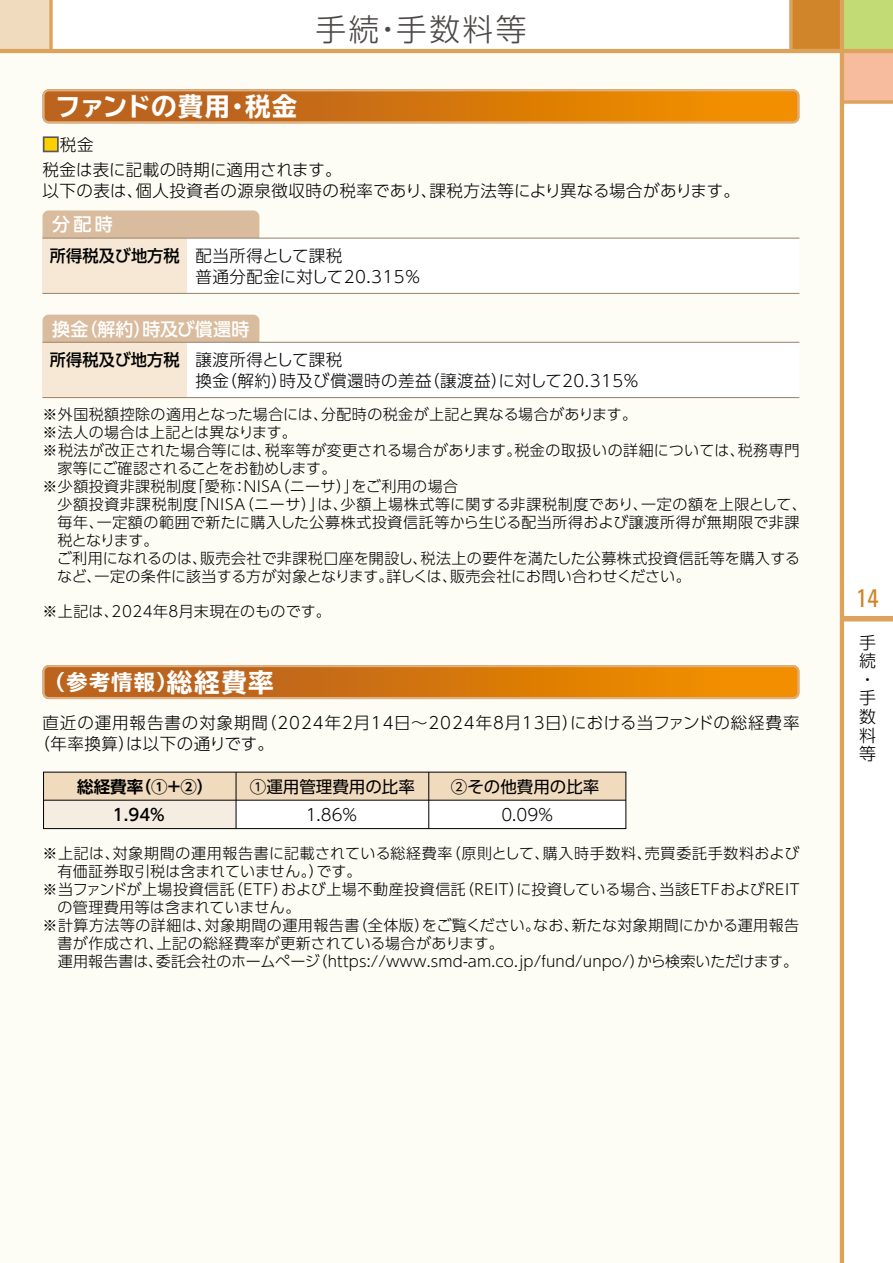
<style>
.page{position:relative;width:893px;height:1263px;background:#fff}
.page>*{position:absolute;margin:0;border:0;box-sizing:border-box;transform-origin:0 0}
.t1{font:300 30.75px "UD Shin Go Pro";letter-spacing:.08em;color:#4c4948}
.t2{font:700 expanded 25.5px "TBUD Go Std";color:#fff}
.t3{font:condensed 25.5px "Univers";color:#d0852a}
.t4{font:700 expanded 21px "TBUD Go Std";color:#fff}
.t5{font:500 18px "UD Shin Go Pro";letter-spacing:.01em;color:#fff}
.t6{font:300 16.95px/18.6px "UD Shin Go Pro";color:#000}
.t7{font:300 16.5px/21px "UD Shin Go Pro";letter-spacing:.03em;color:#000}
.t8{font:300 16.5px/21px "UD Shin Go Pro";letter-spacing:.055em;color:#000}
.t9{font:16.5px "UD Shin Go Pro";color:#000}
.t10{font:700 16.5px "UD Shin Go Pro De";color:#000}
.t11{font:500 16.5px "UD Shin Go Pro";color:#000}
.t12{font:300 15px "UD Shin Go Pro";letter-spacing:.03em;color:#000}
.t13{font:300 15px "UD Shin Go Pro";letter-spacing:.01em;color:#000}
.t14{font:300 15px "UD Shin Go Pro";letter-spacing:-.005em;color:#000}
.t15{font:300 15px "UD Shin Go Pro";letter-spacing:-.01em;color:#000}
.s1{color:#fdd000}
.s2{font-weight:500}
.s3{font-size:25.5px}
</style>
<div class="page">
<div style="left:0;top:0;width:51px;height:51px;background:#f1dbbe"></div>
<svg style="left:49px;top:0;width:4px;height:49px"></svg>
<div style="left:842px;top:0;width:51px;height:51px;background:#c2db75"></div>
<div style="left:842px;top:51px;width:51px;height:51px;background:#f7bb9e"></div>
<div style="left:791px;top:0;width:51px;height:51px;background:#d0852a"></div>
<div style="left:0;top:51px;width:842px;height:1212px;background:#fdfcf5"></div>
<div style="left:842px;top:616px;width:51px;height:5px;background:#dca35c"></div>
<hr style="left:840px;top:0;width:4px;height:1263px;background:#dca35c">
<hr style="left:0;top:49px;width:893px;height:4px;background:#dca35c">
<svg style="left:844px;top:100px;width:49px;height:4px"></svg>
<svg style="left:789px;top:0;width:4px;height:49px"></svg>
<div style="left:43px;top:210px;width:216px;height:34px;background:#d9bb9e;border-radius:6px"></div>
<div style="left:43px;top:315px;width:216px;height:34px;background:#d9bb9e;border-radius:6px"></div>
<div style="left:43px;top:342px;width:756px;height:56px;background:#fff"></div>
<div style="left:43px;top:342px;width:144px;height:56px;background:#f6e8d4"></div>
<div style="left:43px;top:238px;width:756px;height:55px;background:#fff"></div>
<div style="left:43px;top:238px;width:144px;height:56px;background:#f6e8d4"></div>
<div style="left:43px;top:136px;width:16px;height:16px;border:2px solid #595757"></div>
<hr style="left:43px;top:293px;width:756px;height:1px;background:#9d8771">
<hr style="left:43px;top:238px;width:756px;height:1px;background:#9d8771">
<hr style="left:43px;top:397px;width:756px;height:1px;background:#9d8771">
<hr style="left:43px;top:342px;width:756px;height:1px;background:#9d8771">
<div style="left:44px;top:772px;width:582px;height:28px;background:#f1dbbe"></div>
<div style="left:44px;top:800px;width:582px;height:28px;background:#fff"></div>
<div style="left:44px;top:800px;width:192px;height:28px;background:#f5ece2"></div>
<div style="left:43px;top:772px;width:583px;height:57px;border:1px solid #000"></div>
<hr style="left:44px;top:800px;width:582px;height:1px;background:#000">
<hr style="left:236px;top:772px;width:1px;height:56px;background:#000">
<hr style="left:428px;top:772px;width:1px;height:56px;background:#000">
<svg style="left:43px;top:665px;width:756px;height:34px;background:#d47d1d"></svg>
<svg style="left:43px;top:89px;width:756px;height:34px;background:#d47d1c"></svg>
<h1 class="t1" style="left:315px;top:4px;width:213px">手続・手数料等</h1>
<h2 class="t2" style="left:55px;top:92px;width:244px">ファンドの費用・税金</h2>
<p class="t7" style="left:43px;top:133px;width:53px"><span class="s1">■</span>税金</p>
<p class="t7" style="left:43px;top:159px;width:699px">税金は表に記載の時期に適用されます。<br>以下の表は、個人投資者の源泉徴収時の税率であり、課税方法等により異なる場合があります。</p>
<p class="t5" style="left:52px;top:210px;width:62px">分配時</p>
<p class="t7" style="left:196px;top:244px;width:227px;text-indent:-146px"><span class="s2">所得税及び地方税</span> 配当所得として課税<br>普通分配金に対して20.315％</p>
<p class="t5" style="left:52px;top:314px;width:199px">換金（解約）時及び償還時</p>
<p class="t7" style="left:196px;top:348px;width:445px;text-indent:-146px"><span class="s2">所得税及び地方税</span> 譲渡所得として課税<br>換金（解約）時及び償還時の差益（譲渡益）に対して20.315％</p>
<p class="t12" style="left:42px;top:402px;width:596px">※外国税額控除の適用となった場合には、分配時の税金が上記と異なる場合があります。</p>
<p class="t13" style="left:42px;top:420px;width:256px">※法人の場合は上記とは異なります。</p>
<p class="t12" style="left:42px;top:438px;width:758px">※税法が改正された場合等には、税率等が変更される場合があります。税金の取扱いの詳細については、税務専門</p>
<p class="t15" style="left:57px;top:456px;width:280px">家等にご確認されることをお勧めします。</p>
<p class="t12" style="left:42px;top:474px;width:417px">※少額投資非課税制度「愛称：NISA（ニーサ）」をご利用の場合</p>
<p class="t12" style="left:57px;top:492px;width:751px">少額投資非課税制度「NISA（ニーサ）」は、少額上場株式等に関する非課税制度であり、一定の額を上限として、</p>
<p class="t12" style="left:57px;top:510px;width:743px">毎年、一定額の範囲で新たに購入した公募株式投資信託等から生じる配当所得および譲渡所得が無期限で非課</p>
<p class="t12" style="left:57px;top:528px;width:103px">税となります。</p>
<p class="t12" style="left:57px;top:546px;width:745px">ご利用になれるのは、販売会社で非課税口座を開設し、税法上の要件を満たした公募株式投資信託等を購入する</p>
<p class="t14" style="left:57px;top:564px;width:635px">など、一定の条件に該当する方が対象となります。詳しくは、販売会社にお問い合わせください。</p>
<p class="t12" style="left:42px;top:599px;width:290px">※上記は、2024年8月末現在のものです。</p>
<h3 class="t4" style="left:45px;top:670px;width:230px">（参考情報）<span class="s3">総経費率</span></h3>
<p class="t8" style="left:33px;top:711px;width:768px;text-indent:9px">直近の運用報告書の対象期間（2024年2月14日～2024年8月13日）における当ファンドの総経費率（年率換算）は以下の通りです。</p>
<p class="t10" style="left:77px;top:773px;width:138px">総経費率（①+②）</p>
<p class="t9" style="left:250px;top:773px;width:167px">①運用管理費用の比率</p>
<p class="t9" style="left:451px;top:773px;width:150px">②その他費用の比率</p>
<p class="t11" style="left:113px;top:802px;width:53px">1.94%</p>
<p class="t7" style="left:306px;top:804px;width:53px">1.86%</p>
<p class="t7" style="left:501px;top:804px;width:53px">0.09%</p>
<p class="t12" style="left:43px;top:841px;width:758px">※上記は、対象期間の運用報告書に記載されている総経費率（原則として、購入時手数料、売買委託手数料および</p>
<p class="t13" style="left:58px;top:859px;width:306px">有価証券取引税は含まれていません。）です。</p>
<p class="t12" style="left:43px;top:877px;width:758px">※当ファンドが上場投資信託（ETF）および上場不動産投資信託（REIT）に投資している場合、当該ETFおよびREIT</p>
<p class="t13" style="left:58px;top:895px;width:244px">の管理費用等は含まれていません。</p>
<p class="t12" style="left:43px;top:913px;width:758px">※計算方法等の詳細は、対象期間の運用報告書（全体版）をご覧ください。なお、新たな対象期間にかかる運用報告</p>
<p class="t12" style="left:58px;top:931px;width:448px">書が作成され、上記の総経費率が更新されている場合があります。</p>
<p class="t13" style="left:58px;top:949px;width:742px">運用報告書は、委託会社のホームページ（https://www.smd-am.co.jp/fund/unpo/）から検索いただけます。</p>
<h2 class="t3" style="left:856px;top:582px;width:24px">14</h2>
<p class="t6" style="left:859px;top:632px;width:18px">手続・手数料等</p>
</div>
